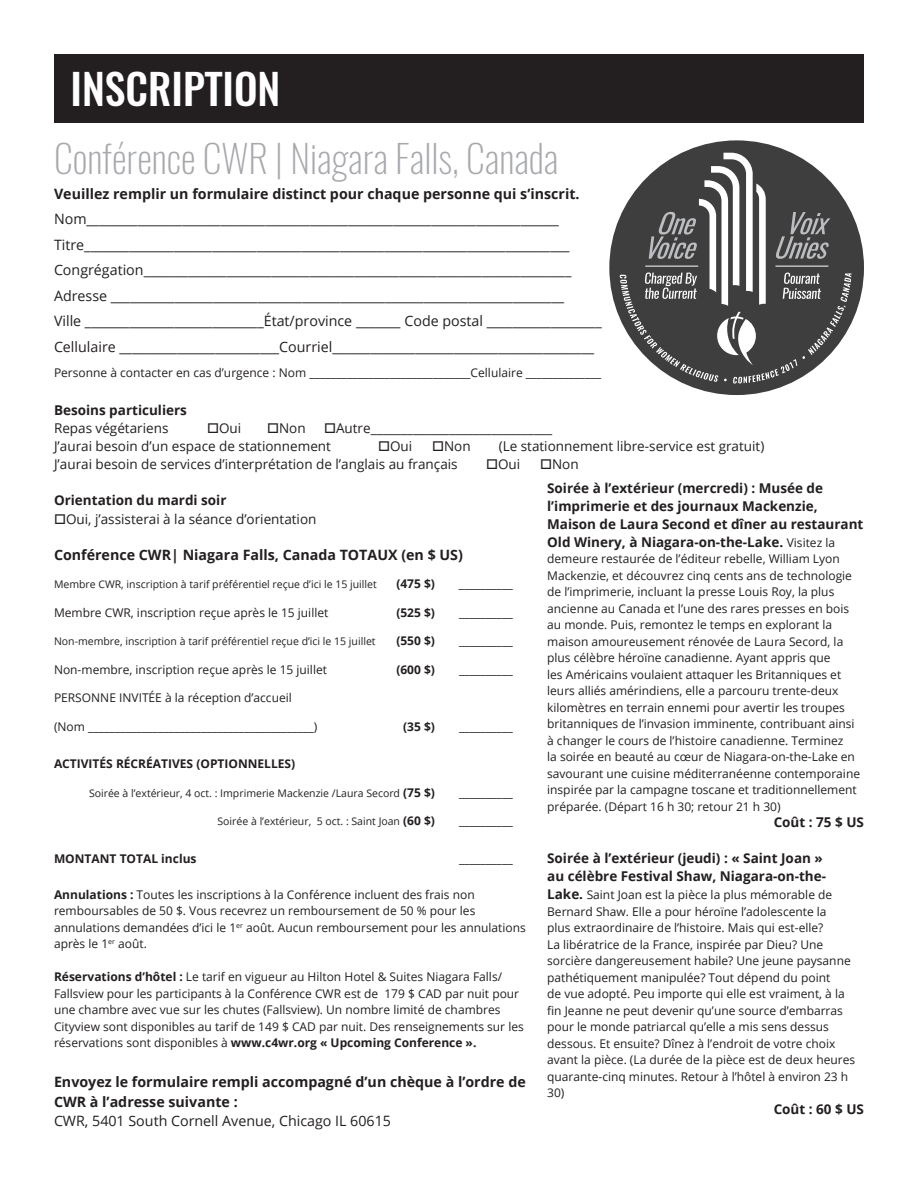
<style>
.page{position:relative;width:918px;height:1188px;background:#fff}
.page>*{position:absolute;margin:0;border:0;box-sizing:border-box;transform-origin:0 0}
.t1{font:500 42px "Oswald";color:#fff}
.DATES{font:200 38.25px "Oswald";color:#a8a9ad}
.SCHEDULE_TEXT{font:14.25px "Open Sans";color:#231f20}
.SCHEDULE_TEXT-2{font:700 14.25px/19.5px "Open Sans";color:#231f20}
.SCHEDULE_TEXT-3{font:700 13.5px/18px "Open Sans";color:#231f20}
.SCHEDULE_TEXT-4{font:13.5px/18px "Open Sans";color:#231f20}
.SCHEDULE_TEXT-5{font:12px/16.5px "Open Sans";color:#231f20}
.SCHEDULE_TEXT-6{font:700 12px "Open Sans";color:#231f20}
.SCHEDULE_TEXT-7{font:10.5px "Open Sans";color:#231f20}
.s1{font-weight:400;font-size:12px}
.s2{font-weight:700;font-size:13.5px}
.s3{font-weight:700;font-size:12px}
.s4{font-weight:700}
.s5{font-weight:400}
</style>
<div class="page">
<div style="left:54px;top:54px;width:810px;height:68px;background:#231f20"></div>
<div style="left:609px;top:140px;width:255px;height:255px;background:#3e3e3f;border-radius:50%"></div>
<svg style="left:620px;top:153px;width:232px;height:231px"></svg>
<p class="t1" style="left:71px;top:60px;width:211px">INSCRIPTION</p>
<p class="DATES" style="left:54px;top:133px;width:506px">Conférence CWR | Niagara Falls, Canada</p>
<p class="SCHEDULE_TEXT-2" style="left:54px;top:184px;width:527px">Veuillez remplir un formulaire distinct pour chaque personne qui s’inscrit.</p>
<p class="SCHEDULE_TEXT" style="left:54px;top:210px;width:507px">Nom__________________________________________________________________________</p>
<p class="SCHEDULE_TEXT" style="left:54px;top:235px;width:517px">Titre____________________________________________________________________________</p>
<p class="SCHEDULE_TEXT" style="left:54px;top:261px;width:519px">Congrégation___________________________________________________________________</p>
<p class="SCHEDULE_TEXT" style="left:54px;top:286px;width:512px">Adresse _______________________________________________________________________</p>
<p class="SCHEDULE_TEXT" style="left:54px;top:312px;width:549px">Ville ____________________________État/province _______ Code postal __________________</p>
<p class="SCHEDULE_TEXT" style="left:54px;top:337px;width:542px">Cellulaire _________________________Courriel_________________________________________</p>
<p class="SCHEDULE_TEXT-5" style="left:54px;top:365px;width:549px">Personne à contacter en cas d’urgence : Nom ______________________________Cellulaire ______________</p>
<p class="SCHEDULE_TEXT-3" style="left:54px;top:401px;width:134px">Besoins particuliers</p>
<p class="SCHEDULE_TEXT-4" style="left:54px;top:419px;width:116px">Repas végétariens</p>
<p class="SCHEDULE_TEXT-4" style="left:207px;top:419px;width:36px">□Oui</p>
<p class="SCHEDULE_TEXT-4" style="left:267px;top:419px;width:40px">□Non</p>
<p class="SCHEDULE_TEXT-4" style="left:54px;top:419px;width:500px;text-indent:270px">□Autre______________________________<br>J’aurai besoin d’un espace de stationnement</p>
<p class="SCHEDULE_TEXT-4" style="left:378px;top:437px;width:36px">□Oui</p>
<p class="SCHEDULE_TEXT-4" style="left:432px;top:437px;width:40px">□Non</p>
<p class="SCHEDULE_TEXT-4" style="left:499px;top:437px;width:267px">(Le stationnement libre-service est gratuit)</p>
<p class="SCHEDULE_TEXT-4" style="left:54px;top:455px;width:405px">J’aurai besoin de services d’interprétation de l’anglais au français</p>
<p class="SCHEDULE_TEXT-4" style="left:486px;top:455px;width:36px">□Oui</p>
<p class="SCHEDULE_TEXT-4" style="left:540px;top:455px;width:40px">□Non</p>
<p class="SCHEDULE_TEXT-3" style="left:54px;top:491px;width:174px">Orientation du mardi soir</p>
<p class="SCHEDULE_TEXT-4" style="left:54px;top:510px;width:264px">□Oui, j’assisterai à la séance d’orientation</p>
<p class="SCHEDULE_TEXT-3" style="left:547px;top:478px;width:318px">Soirée à l’extérieur (mercredi) : Musée de l’imprimerie et des journaux Mackenzie, Maison de Laura Second et dîner au restaurant Old Winery, à Niagara-on-the-Lake. <span class="s1">Visitez la</span></p>
<p class="SCHEDULE_TEXT-5" style="left:547px;top:550px;width:314px">demeure restaurée de l’éditeur rebelle, William Lyon Mackenzie, et découvrez cinq cents ans de technologie de l’imprimerie, incluant la presse Louis Roy, la plus ancienne au Canada et l’une des rares presses en bois au monde. Puis, remontez le temps en explorant la maison amoureusement rénovée de Laura Secord, la plus célèbre héroïne canadienne. Ayant appris que<br>les Américains voulaient attaquer les Britanniques et leurs alliés amérindiens, elle a parcouru trente-deux kilomètres en terrain ennemi pour avertir les troupes britanniques de l’invasion imminente, contribuant ainsi à changer le cours de l’histoire canadienne. Terminez<br>la soirée en beauté au cœur de Niagara-on-the-Lake en savourant une cuisine méditerranéenne contemporaine inspirée par la campagne toscane et traditionnellement préparée. (Départ 16 h 30; retour 21 h 30)</p>
<p class="SCHEDULE_TEXT-3" style="left:774px;top:813px;width:92px">Coût : 75 $ US</p>
<p class="SCHEDULE_TEXT-3" style="left:547px;top:849px;width:280px">Soirée à l’extérieur (jeudi) : « Saint Joan » au célèbre Festival Shaw, Niagara-on-the-</p>
<p class="SCHEDULE_TEXT-5" style="left:547px;top:886px;width:309px"><span class="s2">Lake.</span> Saint Joan est la pièce la plus mémorable de Bernard Shaw. Elle a pour héroïne l’adolescente la<br>plus extraordinaire de l’histoire. Mais qui est-elle?<br>La libératrice de la France, inspirée par Dieu? Une sorcière dangereusement habile? Une jeune paysanne pathétiquement manipulée? Tout dépend du point<br>de vue adopté. Peu importe qui elle est vraiment, à la fin Jeanne ne peut devenir qu’une source d’embarras pour le monde patriarcal qu’elle a mis sens dessus dessous. Et ensuite? Dînez à l’endroit de votre choix avant la pièce. (La durée de la pièce est de deux heures quarante-cinq minutes. Retour à l’hôtel à environ 23 h 30)</p>
<p class="SCHEDULE_TEXT-3" style="left:774px;top:1099px;width:92px">Coût : 60 $ US</p>
<p class="SCHEDULE_TEXT-2" style="left:54px;top:545px;width:411px">Conférence CWR| Niagara Falls, Canada TOTAUX (en $ US)</p>
<p class="SCHEDULE_TEXT-7" style="left:54px;top:577px;width:324px">Membre CWR, inscription à tarif préférentiel reçue d’ici le 15 juillet</p>
<p class="SCHEDULE_TEXT-6" style="left:396px;top:576px;width:40px">(475 $)</p>
<p class="SCHEDULE_TEXT-5" style="left:459px;top:575px;width:55px">__________</p>
<p class="SCHEDULE_TEXT-5" style="left:54px;top:604px;width:276px">Membre CWR, inscription reçue après le 15 juillet</p>
<p class="SCHEDULE_TEXT-6" style="left:396px;top:604px;width:40px">(525 $)</p>
<p class="SCHEDULE_TEXT-5" style="left:459px;top:604px;width:55px">__________</p>
<p class="SCHEDULE_TEXT-7" style="left:54px;top:634px;width:323px">Non-membre, inscription à tarif préférentiel reçue d’ici le 15 juillet</p>
<p class="SCHEDULE_TEXT-6" style="left:396px;top:633px;width:40px">(550 $)</p>
<p class="SCHEDULE_TEXT-5" style="left:459px;top:632px;width:55px">__________</p>
<p class="SCHEDULE_TEXT-5" style="left:54px;top:661px;width:275px">Non-membre, inscription reçue après le 15 juillet</p>
<p class="SCHEDULE_TEXT-6" style="left:396px;top:661px;width:40px">(600 $)</p>
<p class="SCHEDULE_TEXT-5" style="left:459px;top:661px;width:55px">__________</p>
<p class="SCHEDULE_TEXT-5" style="left:54px;top:689px;width:239px">PERSONNE INVITÉE à la réception d’accueil</p>
<p class="SCHEDULE_TEXT-5" style="left:54px;top:718px;width:265px">(Nom __________________________________________)</p>
<p class="SCHEDULE_TEXT-6" style="left:403px;top:718px;width:33px">(35 $)</p>
<p class="SCHEDULE_TEXT-5" style="left:459px;top:718px;width:55px">__________</p>
<p class="SCHEDULE_TEXT-6" style="left:54px;top:756px;width:243px">ACTIVITÉS RÉCRÉATIVES (OPTIONNELLES)</p>
<p class="SCHEDULE_TEXT-7" style="left:89px;top:786px;width:347px">Soirée à l’extérieur, 4 oct. : Imprimerie Mackenzie /Laura Secord <span class="s3">(75 $)</span></p>
<p class="SCHEDULE_TEXT-5" style="left:459px;top:784px;width:55px">__________</p>
<p class="SCHEDULE_TEXT-7" style="left:218px;top:814px;width:219px">Soirée à l’extérieur, 5 oct. : Saint Joan <span class="s3">(60 $)</span></p>
<p class="SCHEDULE_TEXT-5" style="left:459px;top:812px;width:55px">__________</p>
<p class="SCHEDULE_TEXT-6" style="left:54px;top:850px;width:144px">MONTANT TOTAL inclus</p>
<p class="SCHEDULE_TEXT-5" style="left:459px;top:850px;width:55px">__________</p>
<p class="SCHEDULE_TEXT-5" style="left:54px;top:886px;width:473px"><span class="s4">Annulations :</span> Toutes les inscriptions à la Conférence incluent des frais non remboursables de 50 $. Vous recevrez un remboursement de 50 % pour les annulations demandées d’ici le 1<sup>er</sup> août. Aucun remboursement pour les annulations après le 1<sup>er</sup> août.</p>
<p class="SCHEDULE_TEXT-5" style="left:54px;top:968px;width:471px"><span class="s4">Réservations d’hôtel :</span> Le tarif en vigueur au Hilton Hotel &amp; Suites Niagara Falls/ Fallsview pour les participants à la Conférence CWR est de 179 $ CAD par nuit pour une chambre avec vue sur les chutes (Fallsview). Un nombre limité de chambres Cityview sont disponibles au tarif de 149 $ CAD par nuit. Des renseignements sur les réservations sont disponibles à <span class="s4">www.c4wr.org « Upcoming Conference ».</span></p>
<p class="SCHEDULE_TEXT-2" style="left:54px;top:1072px;width:473px">Envoyez le formulaire rempli accompagné d’un chèque à l’ordre de<br>CWR à l’adresse suivante :<br><span class="s5">CWR, 5401 South Cornell Avenue, Chicago IL 60615</span></p>
</div>
